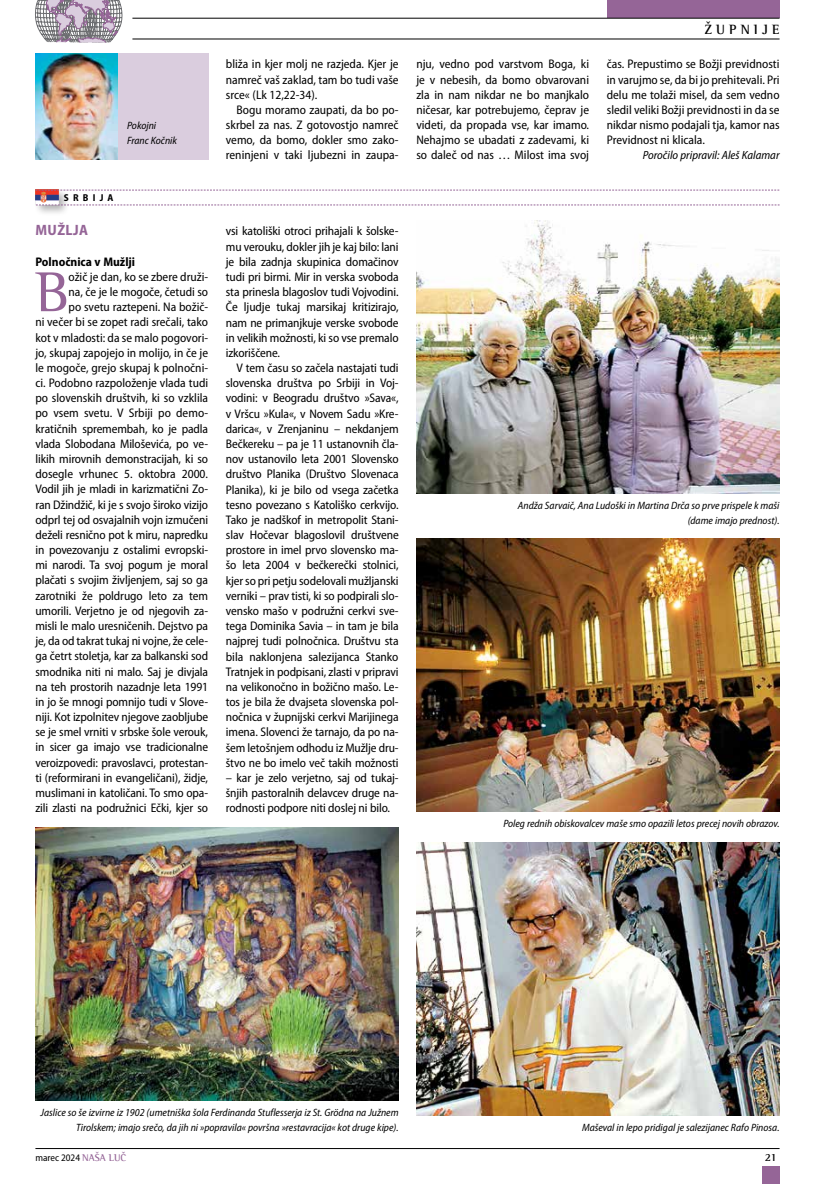
<style>
.page{position:relative;width:815px;height:1184px;background:#fff}
.page>*{position:absolute;margin:0;border:0;box-sizing:border-box;transform-origin:0 0}
.t1{font:57.62px "Rotis SI Semi Serif";color:#956597}
.t2{font:700 semi-condensed 15px "Myriad Pro";letter-spacing:.02em;color:#956597}
.t3{font:700 13.75px "Rotis SI Semi Serif";letter-spacing:.3em;color:#000}
.t4{font:semi-condensed 12.5px/15.1px "Myriad Pro";letter-spacing:-.01em;color:#000;text-align:justify}
.t5{font:700 semi-condensed 12.5px "Myriad Pro";color:#000}
.t6{font:italic semi-condensed 11.88px "Myriad Pro";color:#000}
.t7{font:700 11.25px "Rotis SI Semi Serif";color:#000}
.t8{font:italic semi-condensed 10.62px/15.1px "Myriad Pro";color:#000;text-align:right}
.t9{font:semi-condensed 10px "Myriad Pro";color:#000}
.t10{font:700 semi-condensed 10px "Myriad Pro";letter-spacing:.42em;color:#000}
.s1{font-family:"Rotis SI Semi Serif";font-weight:700;font-stretch:normal;color:#956597}
</style>
<div class="page">
<hr style="left:35px;top:1148px;width:745px;height:1px;background:#000">
<div style="left:607px;top:0;width:173px;height:18px;background:#956597"></div>
<div style="left:762px;top:1166px;width:18px;height:17px;background:#956597"></div>
<hr style="left:132px;top:39px;width:648px;height:1px;background:#000">
<hr style="left:132px;top:18px;width:648px;height:1px;background:#000">
<svg style="left:35px;top:0;width:88px;height:43px;background:#b0a6b2"></svg>
<img style="left:416px;top:220px;width:364px;height:273px">
<img style="left:416px;top:539px;width:364px;height:272px">
<img style="left:35px;top:828px;width:364px;height:272px">
<img style="left:416px;top:842px;width:364px;height:273px">
<div style="left:34px;top:188px;width:36px;height:29px;background:#000;opacity:.3"></div>
<img style="left:35px;top:191px;width:23px;height:14px">
<svg style="left:36px;top:205px;width:744px;height:1px"></svg>
<svg style="left:35px;top:190px;width:745px;height:1px"></svg>
<img style="left:36px;top:53px;width:82px;height:106px">
<div style="left:118px;top:53px;width:90px;height:106px;background:#dacdde"></div>
<p class="t8" style="left:127px;top:118px;width:51px;text-align:left">Pokojni<br>Franc Kočnik</p>
<p class="t10" style="left:64px;top:192px;width:51px">SRBIJA</p>
<p class="t2" style="left:36px;top:222px;width:54px">MUŽLJA</p>
<p class="t5" style="left:35px;top:254px;width:101px">Polnočnica v Mužlji</p>
<h1 class="t1" style="left:35px;top:258px;width:35px">B</h1>
<p class="t4" style="left:35px;top:269px;width:174px;text-align:right">ožič je dan, ko se zbere druži-<br>na, če je le mogoče, četudi so<br>po svetu raztepeni. Na božič-<br>ni večer bi se zopet radi srečali, tako kot v mladosti: da se malo pogovori&shy;jo, skupaj zapojejo in molijo, in če je le mogoče, grejo skupaj k polnočni&shy;ci. Podobno razpoloženje vlada tudi po slovenskih društvih, ki so vzklila po vsem svetu. V Srbiji po demo&shy;kratičnih spremembah, ko je padla vlada Slobodana Miloševića, po ve&shy;likih mirovnih demonstracijah, ki so dosegle vrhunec 5. oktobra 2000.<br>Vodil jih je mladi in karizmatični Zo&shy;ran Džindžič, ki je s svojo široko vizijo odprl tej od osvajalnih vojn izmučeni deželi resnično pot k miru, napredku in povezovanju z ostalimi evropski&shy;mi narodi. Ta svoj pogum je moral plačati s svojim življenjem, saj so ga zarotniki že poldrugo leto za tem umorili. Verjetno je od njegovih za&shy;misli le malo uresničenih. Dejstvo pa je, da od takrat tukaj ni vojne, že cele&shy;ga četrt stoletja, kar za balkanski sod smodnika niti ni malo. Saj je divjala na teh prostorih nazadnje leta 1991 in jo še mnogi pomnijo tudi v Slove&shy;niji. Kot izpolnitev njegove zaobljube se je smel vrniti v srbske šole verouk, in sicer ga imajo vse tradicionalne veroizpovedi: pravoslavci, protestan&shy;ti (reformirani in evangeličani), židje, muslimani in katoličani. To smo opa&shy;zili zlasti na podružnici Ečki, kjer so</p>
<p class="t4" style="left:226px;top:57px;width:174px">bliža in kjer molj ne razjeda. Kjer je namreč vaš zaklad, tam bo tudi vaše srce« (Lk 12,22-34).</p>
<p class="t4" style="left:226px;top:102px;width:174px;text-indent:11px">Bogu moramo zaupati, da bo po&shy;skrbel za nas. Z gotovostjo namreč vemo, da bomo, dokler smo zako&shy;reninjeni v taki ljubezni in zaupa-</p>
<p class="t3" style="left:704px;top:21px;width:77px">ŽUPNIJE</p>
<p class="t4" style="left:416px;top:57px;width:174px">nju, vedno pod varstvom Boga, ki je v nebesih, da bomo obvarovani zla in nam nikdar ne bo manjkalo ničesar, kar potrebujemo, čeprav je videti, da propada vse, kar imamo.<br>Nehajmo se ubadati z zadevami, ki so daleč od nas … Milost ima svoj</p>
<p class="t4" style="left:607px;top:57px;width:174px">čas. Prepustimo se Božji previdnosti in varujmo se, da bi jo prehitevali. Pri delu me tolaži misel, da sem vedno sledil veliki Božji previdnosti in da se nikdar nismo podajali tja, kamor nas Previdnost ni klicala.</p>
<p class="t6" style="left:643px;top:149px;width:138px">Poročilo pripravil: Aleš Kalamar</p>
<p class="t4" style="left:226px;top:224px;width:174px">vsi katoliški otroci prihajali k šolske&shy;mu verouku, dokler jih je kaj bilo: lani je bila zadnja skupinica domačinov tudi pri birmi. Mir in verska svoboda sta prinesla blagoslov tudi Vojvodini.<br>Če ljudje tukaj marsikaj kritizirajo, nam ne primanjkuje verske svobode in velikih možnosti, ki so vse premalo izkoriščene.</p>
<p class="t4" style="left:226px;top:360px;width:174px;text-indent:11px">V tem času so začela nastajati tudi slovenska društva po Srbiji in Voj&shy;vodini: v Beogradu društvo »Sava«, v Vršcu »Kula«, v Novem Sadu »Kre&shy;darica«, v Zrenjaninu – nekdanjem Bečkereku – pa je 11 ustanovnih čla&shy;nov ustanovilo leta 2001 Slovensko društvo Planika (Društvo Slovenaca Planika), ki je bilo od vsega začetka tesno povezano s Katoliško cerkvijo.<br>Tako je nadškof in metropolit Stani&shy;slav Hočevar blagoslovil društvene prostore in imel prvo slovensko ma&shy;šo leta 2004 v bečkerečki stolnici, kjer so pri petju sodelovali mužljanski verniki – prav tisti, ki so podpirali slo&shy;vensko mašo v podružni cerkvi sve&shy;tega Dominika Savia – in tam je bila najprej tudi polnočnica. Društvu sta bila naklonjena salezijanca Stanko Tratnjek in podpisani, zlasti v pripravi na velikonočno in božično mašo. Le&shy;tos je bila že dvajseta slovenska pol&shy;nočnica v župnijski cerkvi Marijinega imena. Slovenci že tarnajo, da po na&shy;šem letošnjem odhodu iz Mužlje dru&shy;štvo ne bo imelo več takih možnosti</p>
<p class="t4" style="left:226px;top:770px;width:174px">– kar je zelo verjetno, saj od tukaj&shy;šnjih pastoralnih delavcev druge na&shy;rodnosti podpore niti doslej ni bilo.</p>
<p class="t8" style="left:518px;top:497px;width:263px">Andža Sarvaič, Ana Ludoški in Martina Drča so prve prispele k maši (dame imajo prednost).</p>
<p class="t8" style="left:503px;top:816px;width:278px">Poleg rednih obiskovalcev maše smo opazili letos precej novih obrazov.</p>
<p class="t8" style="left:41px;top:1104px;width:360px">Jaslice so še izvirne iz 1902 (umetniška šola Ferdinanda Stuflesserja iz St. Grödna na Južnem<br>Tirolskem; imajo srečo, da jih ni »popravila« površna »restavracija« kot druge kipe).</p>
<p class="t8" style="left:582px;top:1119px;width:199px">Maševal in lepo pridigal je salezijanec Rafo Pinosa.</p>
<p class="t9" style="left:35px;top:1152px;width:92px">marec 2024 <span class="s1">NAŠA LUČ</span></p>
<p class="t7" style="left:765px;top:1150px;width:13px">21</p>
</div>
